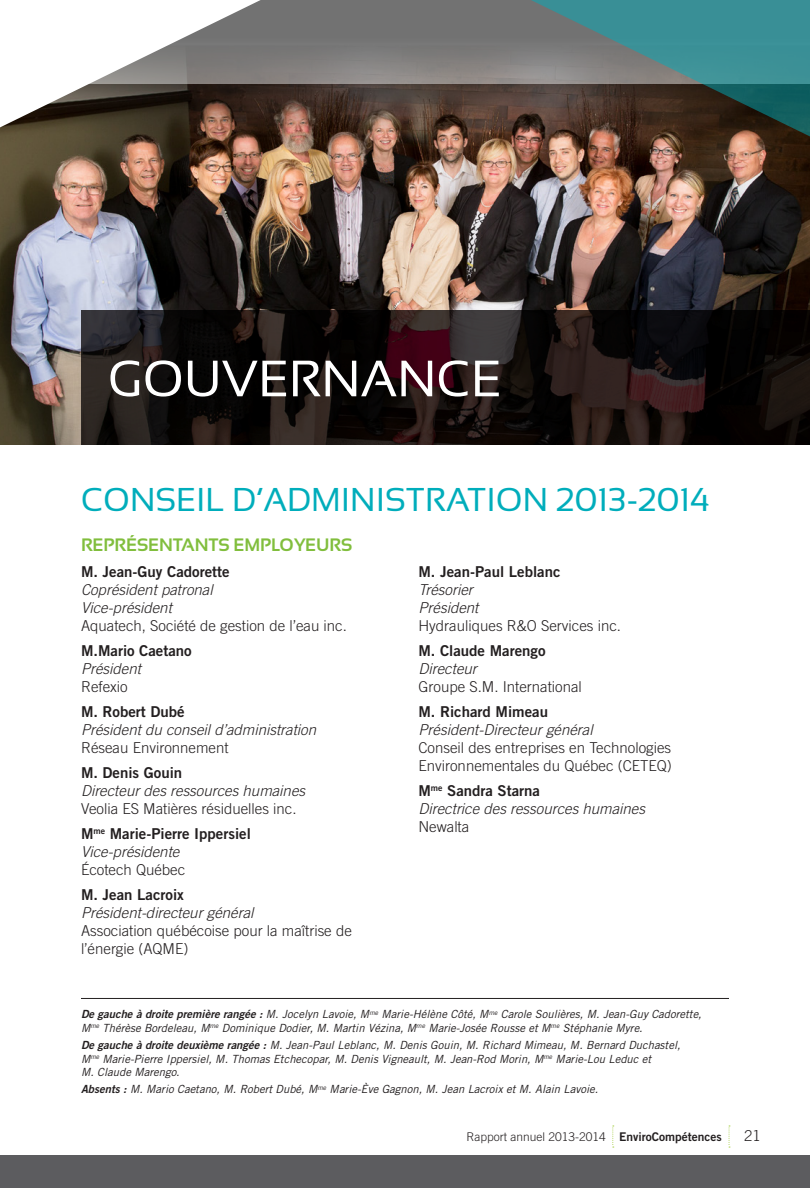
<style>
.page{position:relative;width:810px;height:1188px;background:#fff}
.page>*{position:absolute;margin:0;border:0;box-sizing:border-box;transform-origin:0 0}
.Grand_titre{font:51px "Sansation";color:#fff}
.Titre_1{font:33px "Sansation";color:#00adbb}
.Sous-titre_1{font:700 18px "Sansation";color:#81be3d}
.Texte{font:300 15px/18px "Trade Gothic";color:#231f20}
.Texte-2{font:italic 300 15px "Trade Gothic";color:#231f20}
.Nom_Conseil{font:15px "Trade Gothic Bold Two";color:#231f20}
.t1{font:300 12px "Trade Gothic";color:#231f20}
.Bas_de_vignette{font:italic 11.25px/13.5px "Trade Gothic";color:#231f20}
.s1{font-family:"Trade Gothic Bold Two"}
.s2{font-family:"Trade Gothic Bold Two";font-weight:400}
</style>
<div class="page">
<img style="left:0;top:84px;width:810px;height:361px">
<svg style="left:612px;top:1125px;width:2px;height:23px"></svg>
<svg style="left:729px;top:1125px;width:1px;height:23px"></svg>
<div style="left:0;top:1156px;width:810px;height:32px;background:#5c5c5f"></div>
<svg style="left:0;top:84px;width:261px;height:43px"></svg>
<svg style="left:89px;top:0;width:414px;height:84px"></svg>
<svg style="left:81px;top:310px;width:729px;height:135px;background:#181110"></svg>
<svg style="left:503px;top:0;width:307px;height:143px;background:#4c6866"></svg>
<hr style="left:81px;top:998px;width:648px;height:1px;background:#231f20">
<p class="Grand_titre" style="left:108px;top:350px;width:395px">GOUVERNANCE</p>
<p class="Titre_1" style="left:81px;top:481px;width:630px">CONSEIL D’ADMINISTRATION 2013-2014</p>
<p class="Sous-titre_1" style="left:81px;top:535px;width:273px">REPRÉSENTANTS EMPLOYEURS</p>
<p class="Nom_Conseil" style="left:81px;top:563px;width:150px">M. Jean-Guy Cadorette</p>
<p class="Texte-2" style="left:81px;top:581px;width:133px">Coprésident patronal</p>
<p class="Texte-2" style="left:81px;top:599px;width:92px">Vice-président</p>
<p class="Texte" style="left:81px;top:617px;width:267px">Aquatech, Société de gestion de l’eau inc.</p>
<p class="Nom_Conseil" style="left:81px;top:642px;width:112px">M.Mario Caetano</p>
<p class="Texte-2" style="left:81px;top:660px;width:62px">Président</p>
<p class="Texte" style="left:81px;top:678px;width:48px">Refexio</p>
<p class="Nom_Conseil" style="left:81px;top:703px;width:105px">M. Robert Dubé</p>
<p class="Texte-2" style="left:81px;top:721px;width:237px">Président du conseil d’administration</p>
<p class="Texte" style="left:81px;top:739px;width:149px">Réseau Environnement</p>
<p class="Nom_Conseil" style="left:81px;top:764px;width:103px">M. Denis Gouin</p>
<p class="Texte-2" style="left:81px;top:782px;width:226px">Directeur des ressources humaines</p>
<p class="Texte" style="left:81px;top:800px;width:217px">Veolia ES Matières résiduelles inc.</p>
<p class="Nom_Conseil" style="left:81px;top:825px;width:171px">M<sup>me</sup> Marie-Pierre Ippersiel</p>
<p class="Texte-2" style="left:81px;top:843px;width:100px">Vice-présidente</p>
<p class="Texte" style="left:81px;top:861px;width:106px">Écotech Québec</p>
<p class="Nom_Conseil" style="left:81px;top:886px;width:104px">M. Jean Lacroix</p>
<p class="Texte-2" style="left:81px;top:904px;width:174px">Président-directeur général</p>
<p class="Texte" style="left:81px;top:922px;width:272px">Association québécoise pour la maîtrise de l’énergie (AQME)</p>
<p class="Nom_Conseil" style="left:418px;top:563px;width:144px">M. Jean-Paul Leblanc</p>
<p class="Texte-2" style="left:418px;top:581px;width:56px">Trésorier</p>
<p class="Texte-2" style="left:418px;top:599px;width:62px">Président</p>
<p class="Texte" style="left:418px;top:617px;width:204px">Hydrauliques R&amp;O Services inc.</p>
<p class="Nom_Conseil" style="left:418px;top:642px;width:129px">M. Claude Marengo</p>
<p class="Texte-2" style="left:418px;top:660px;width:60px">Directeur</p>
<p class="Texte" style="left:418px;top:678px;width:165px">Groupe S.M. International</p>
<p class="Nom_Conseil" style="left:418px;top:703px;width:131px">M. Richard Mimeau</p>
<p class="Texte-2" style="left:418px;top:721px;width:176px">Président-Directeur général</p>
<p class="Texte" style="left:418px;top:739px;width:255px">Conseil des entreprises en Technologies<br>Environnementales du Québec (CETEQ)</p>
<p class="Nom_Conseil" style="left:418px;top:782px;width:123px">M<sup>me</sup> Sandra Starna</p>
<p class="Texte-2" style="left:418px;top:800px;width:228px">Directrice des ressources humaines</p>
<p class="Texte" style="left:418px;top:818px;width:52px">Newalta</p>
<p class="Bas_de_vignette" style="left:81px;top:1007px;width:622px"><span class="s1">De gauche à droite première rangée :</span> M. Jocelyn Lavoie, M<sup>me</sup> Marie-Hélène Côté, M<sup>me</sup> Carole Soulières, M. Jean-Guy Cadorette,<br>M<sup>me</sup> Thérèse Bordeleau, M<sup>me</sup> Dominique Dodier, M. Martin Vézina, M<sup>me</sup> Marie-Josée Rousse et M<sup>me</sup> Stéphanie Myre.</p>
<p class="Bas_de_vignette" style="left:81px;top:1038px;width:601px"><span class="s1">De gauche à droite deuxième rangée :</span> M. Jean-Paul Leblanc, M. Denis Gouin, M. Richard Mimeau, M. Bernard Duchastel,<br>M<sup>me</sup> Marie-Pierre Ippersiel, M. Thomas Etchecopar, M. Denis Vigneault, M. Jean-Rod Morin, M<sup>me</sup> Marie-Lou Leduc et<br>M. Claude Marengo.</p>
<p class="Bas_de_vignette" style="left:81px;top:1082px;width:519px"><span class="s1">Absents :</span> M. Mario Caetano, M. Robert Dubé, M<sup>me</sup> Marie-Ève Gagnon, M. Jean Lacroix et M. Alain Lavoie.</p>
<p class="t1" style="left:467px;top:1129px;width:257px">Rapport annuel 2013-2014 <span class="s2">EnviroCompétences</span></p>
<p class="Texte" style="left:744px;top:1126px;width:18px">21</p>
</div>
